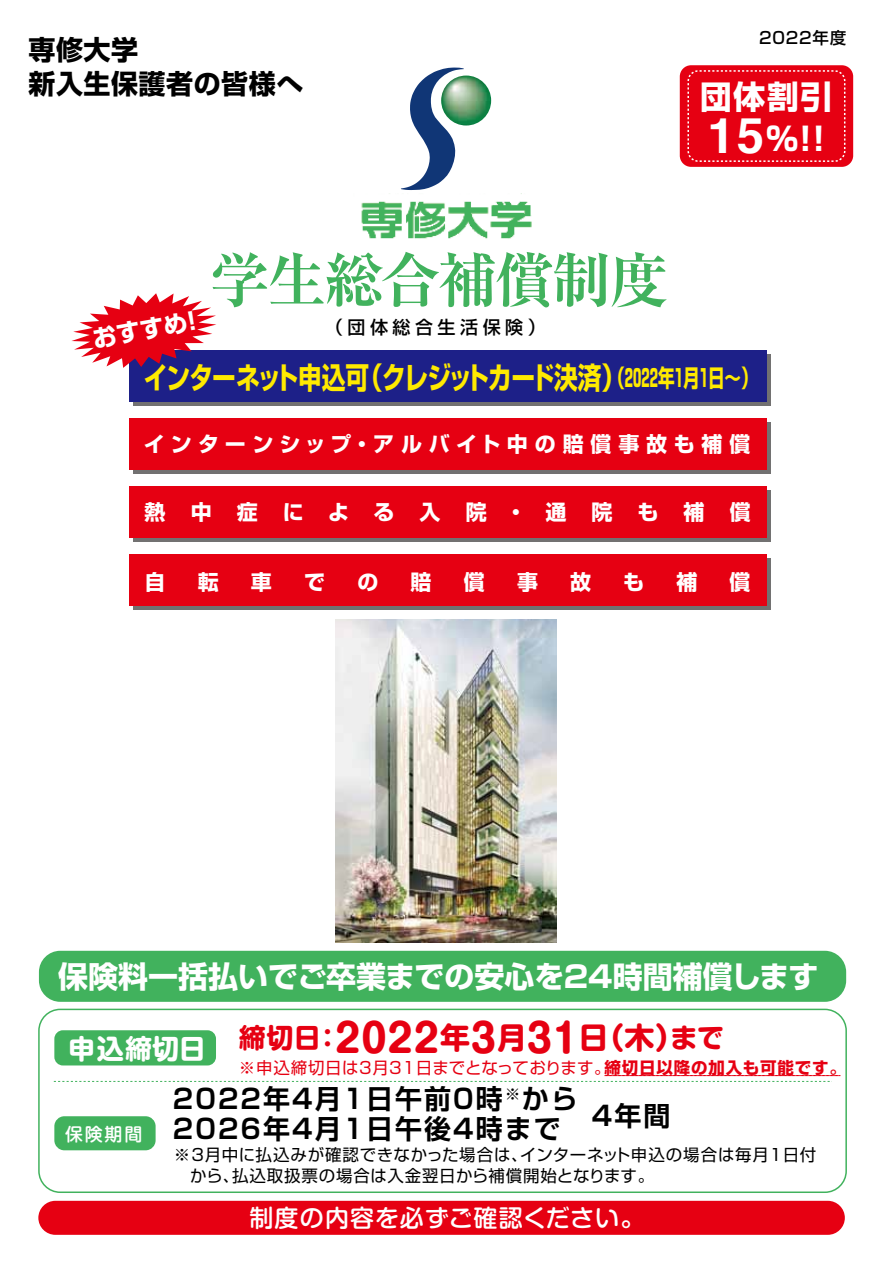
<style>
.page{position:relative;width:893px;height:1263px;background:#fff}
.page>*{position:absolute;margin:0;border:0;box-sizing:border-box;transform-origin:0 0}
.t1{font:700 60px "Ryumin Pro";letter-spacing:-.05em;color:#41b25d}
.t2{font:700 39px "Shin M Go Pro";letter-spacing:.025em;color:#e60012}
.t3{font:700 32.25px/42.3px "Shin Go Pro";color:#fff}
.t4{font:700 30px "Shin Go Pro";letter-spacing:-.035em;color:#ffea00;scale:.79 1}
.t5{font:700 30px "Shin Go Pro";color:#fff}
.t6{font:700 27px/30px "Shin Go Pro De";letter-spacing:.075em;color:#000}
.t7{font:700 27px/34.5px "Shin Go Pro";letter-spacing:.02em;color:#000}
.t8{font:500 24px "Shin M Go Pro";letter-spacing:.035em;color:#fff}
.t9{font:700 24px "Shin Go Pro";color:#fff}
.t10{font:700 21px "Shin Go Pro";letter-spacing:.325em;color:#fff}
.t11{font:700 21px "Shin Go Pro";letter-spacing:1.2em;color:#fff}
.t12{font:500 18px "Shin Go Pro";letter-spacing:.25em;color:#000}
.t13{font:500 18px "Shin M Go Pro";color:#fff}
.t14{font:16.5px/21px "Shin Go Pro";letter-spacing:.04em;color:#000}
.t15{font:16.5px "Shin Go Pro";letter-spacing:.02em;color:#e60012}
.t16{font:500 16.5px "Shin Go Pro";letter-spacing:.05em;color:#000}
.s1{font-family:"Helvetica";font-size:49.2px}
.s2{font-size:24px}
.s3{font-size:27px}
.s4{font-size:30px}
.s5{font-weight:700}
</style>
<div class="page">
<div style="left:39px;top:951px;width:807px;height:51px;background:#41b25d;border-radius:21px"></div>
<div style="left:680px;top:65px;width:173px;height:102px;background:#e60012;border-radius:11px"></div>
<div style="left:687px;top:70px;width:158px;height:92px;border:2px dashed #fff;border-radius:10px"></div>
<svg style="left:401px;top:68px;width:63px;height:122px"></svg>
<img style="left:441px;top:76px;width:50px;height:50px;border-radius:25px">
<div style="left:38px;top:1009px;width:809px;height:184px;border:2px solid #41b25d;border-radius:21px"></div>
<div style="left:38px;top:1201px;width:807px;height:34px;background:#e60012;border-radius:17px"></div>
<div style="left:54px;top:1116px;width:102px;height:34px;background:#41b25d;border-radius:10px"></div>
<div style="left:54px;top:1030px;width:162px;height:35px;background:#41b25d;border-radius:9px"></div>
<svg style="left:54px;top:1075px;width:786px;height:7px"></svg>
<img style="left:335px;top:619px;width:222px;height:323px">
<svg style="left:133px;top:423px;width:638px;height:51px;background:#895a5e"></svg>
<div style="left:129px;top:418px;width:637px;height:51px;background:#e60012"></div>
<svg style="left:133px;top:491px;width:638px;height:51px;background:#895a5e"></svg>
<div style="left:129px;top:486px;width:637px;height:51px;background:#e60012"></div>
<svg style="left:133px;top:559px;width:638px;height:51px;background:#895a5e"></svg>
<div style="left:129px;top:554px;width:637px;height:51px;background:#e60012"></div>
<svg style="left:133px;top:355px;width:638px;height:51px;background:#616075"></svg>
<div style="left:129px;top:350px;width:637px;height:51px;background:#1d2088"></div>
<svg style="left:71px;top:293px;width:145px;height:75px"></svg>
<img style="left:361px;top:193px;width:171px;height:46px">
<h3 class="t7" style="left:28px;top:29px;width:276px">専修大学<br>新入生保護者の皆様へ</h3>
<p class="t16" style="left:759px;top:24px;width:89px">2022年度</p>
<h3 class="t3" style="left:700px;top:72px;width:134px">団体割引<br><span class="s1">15</span>％!!</h3>
<h3 class="t9" style="left:89px;top:320px;width:114px;rotate:-10deg">おすすめ！</h3>
<h1 class="t1" style="left:209px;top:232px;width:460px">学生総合補償制度</h1>
<p class="t12" style="left:325px;top:313px;width:222px">（団体総合生活保険）</p>
<h3 class="t4" style="left:144px;top:354px;width:778px">インターネット申込可（クレジットカード決済）<span class="s2">（2022年1月1日～）</span></h3>
<p class="t10" style="left:144px;top:427px;width:608px">インターンシップ・アルバイト中の賠償事故も補償</p>
<p class="t11" style="left:145px;top:496px;width:608px">熱中症による入院・通院も補償</p>
<p class="t10" style="left:145px;top:565px;width:22px">自</p>
<p class="t10" style="left:198px;top:565px;width:22px">転</p>
<p class="t10" style="left:251px;top:565px;width:22px">車</p>
<p class="t10" style="left:304px;top:565px;width:22px">で</p>
<p class="t10" style="left:357px;top:565px;width:22px">の</p>
<p class="t10" style="left:411px;top:565px;width:22px">賠</p>
<p class="t10" style="left:464px;top:565px;width:22px">償</p>
<p class="t10" style="left:517px;top:565px;width:22px">事</p>
<p class="t10" style="left:570px;top:565px;width:22px">故</p>
<p class="t10" style="left:623px;top:565px;width:22px">も</p>
<p class="t10" style="left:676px;top:565px;width:22px">補</p>
<p class="t10" style="left:729px;top:565px;width:22px">償</p>
<h3 class="t5" style="left:58px;top:953px;width:762px">保険料一括払いでご卒業までの安心を24時間補償します</h3>
<h2 class="t2" style="left:68px;top:1006px;width:658px"><sub>申込締切日</sub> <span class="s3">締切日：</span>2022<span class="s4">年</span>3<span class="s4">月</span>31<span class="s4">日（木）</span><span class="s3">まで</span></h2>
<p class="t15" style="left:239px;top:1054px;width:609px">※申込締切日は3月31日までとなっております。<span class="s5">締切日以降の加入も可能です。</span></p>
<p class="t13" style="left:65px;top:1119px;width:79px">保険期間</p>
<h3 class="t6" style="left:173px;top:1081px;width:418px">2022年4月1日午前0時<sup>※</sup>から<br>2026年4月1日午後4時まで　</h3>
<h3 class="t6" style="left:592px;top:1097px;width:80px">4年間</h3>
<p class="t14" style="left:190px;top:1142px;width:628px;text-indent:-16px">※3月中に払込みが確認できなかった場合は、インターネット申込の場合は毎月1日付から、払込取扱票の場合は入金翌日から補償開始となります。</p>
<h3 class="t8" style="left:249px;top:1198px;width:396px">制度の内容を必ずご確認ください。</h3>
</div>
